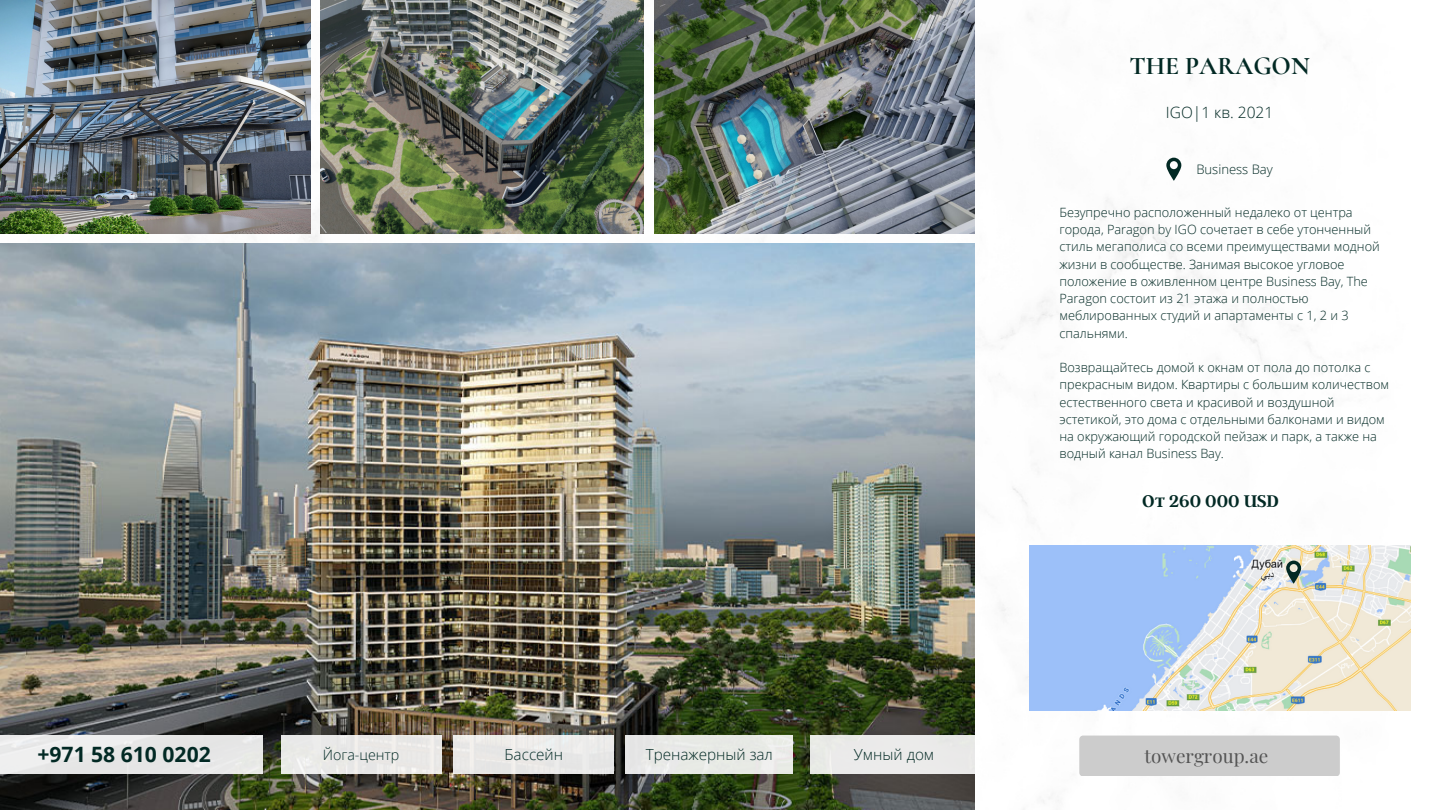
<style>
.page{position:relative;width:1440px;height:810px;background:#fff}
.page>*{position:absolute;margin:0;border:0;box-sizing:border-box;transform-origin:0 0}
.t1{font:700 25.4px "Cormorant SC";color:#022924}
.t2{font:700 21.1px "Open Sans";color:#022924}
.t3{font:18.9px "Playfair Display";color:#545454}
.t4{font:600 18.8px "Argent CF";color:#022924}
.t5{font:300 15.5px "Open Sans";color:#022924}
.t6{font:300 15.3px "Open Sans";color:#022924}
.t7{font:300 14.3px "Open Sans";color:#022924}
.t8{font:300 13.1px "Open Sans";color:#022924}
.t9{font:300 12.8px/17.2px "Open Sans";color:#022924}
</style>
<div class="page">
<img style="left:0;top:0;width:1411px;height:810px">
<img style="left:0;top:244px;width:974px;height:566px">
<img style="left:0;top:0;width:311px;height:233px">
<img style="left:321px;top:0;width:322px;height:234px">
<img style="left:654px;top:0;width:320px;height:233px">
<div style="left:1079px;top:736px;width:261px;height:40px;background:#ccc;border-radius:4px"></div>
<svg style="left:1166px;top:158px;width:15px;height:23px"></svg>
<div style="left:0;top:736px;width:262px;height:38px;background:#e6e7e6"></div>
<div style="left:281px;top:736px;width:160px;height:38px;background:#e9e9e7"></div>
<div style="left:454px;top:736px;width:160px;height:38px;background:#eae8e7"></div>
<div style="left:626px;top:736px;width:167px;height:38px;background:#e8eae6"></div>
<div style="left:810px;top:736px;width:168px;height:38px;background:#ebeaea"></div>
<img style="left:1029px;top:546px;width:381px;height:165px">
<svg style="left:1286px;top:561px;width:15px;height:23px"></svg>
<h2 class="t2" style="left:37px;top:740px;width:175px">+971 58 610 0202</h2>
<p class="t7" style="left:323px;top:744px;width:78px">Йога-центр</p>
<p class="t6" style="left:505px;top:744px;width:60px">Бассейн</p>
<p class="t6" style="left:646px;top:744px;width:129px">Тренажерный зал</p>
<p class="t6" style="left:854px;top:744px;width:82px">Умный дом</p>
<h1 class="t1" style="left:1130px;top:50px;width:182px">THE PARAGON</h1>
<p class="t5" style="left:1166px;top:101px;width:109px">IGO|1 кв. 2021</p>
<p class="t8" style="left:1196px;top:160px;width:78px">Business Bay</p>
<p class="t9" style="left:1059px;top:203px;width:322px">Безупречно расположенный недалеко от центра города, Paragon by IGO сочетает в себе утонченный стиль мегаполиса со всеми преимуществами модной жизни в сообществе. Занимая высокое угловое положение в оживленном центре Business Bay, The Paragon состоит из 21 этажа и полностью меблированных студий и апартаменты с 1, 2 и 3 спальнями.</p>
<p class="t9" style="left:1059px;top:359px;width:331px">Возвращайтесь домой к окнам от пола до потолка с прекрасным видом. Квартиры с большим количеством естественного света и красивой и воздушной эстетикой, это дома с отдельными балконами и видом на окружающий городской пейзаж и парк, а также на водный канал Business Bay.</p>
<h3 class="t4" style="left:1142px;top:489px;width:138px">От 260 000 USD</h3>
<h3 class="t3" style="left:1145px;top:743px;width:125px">towergroup.ae</h3>
</div>
